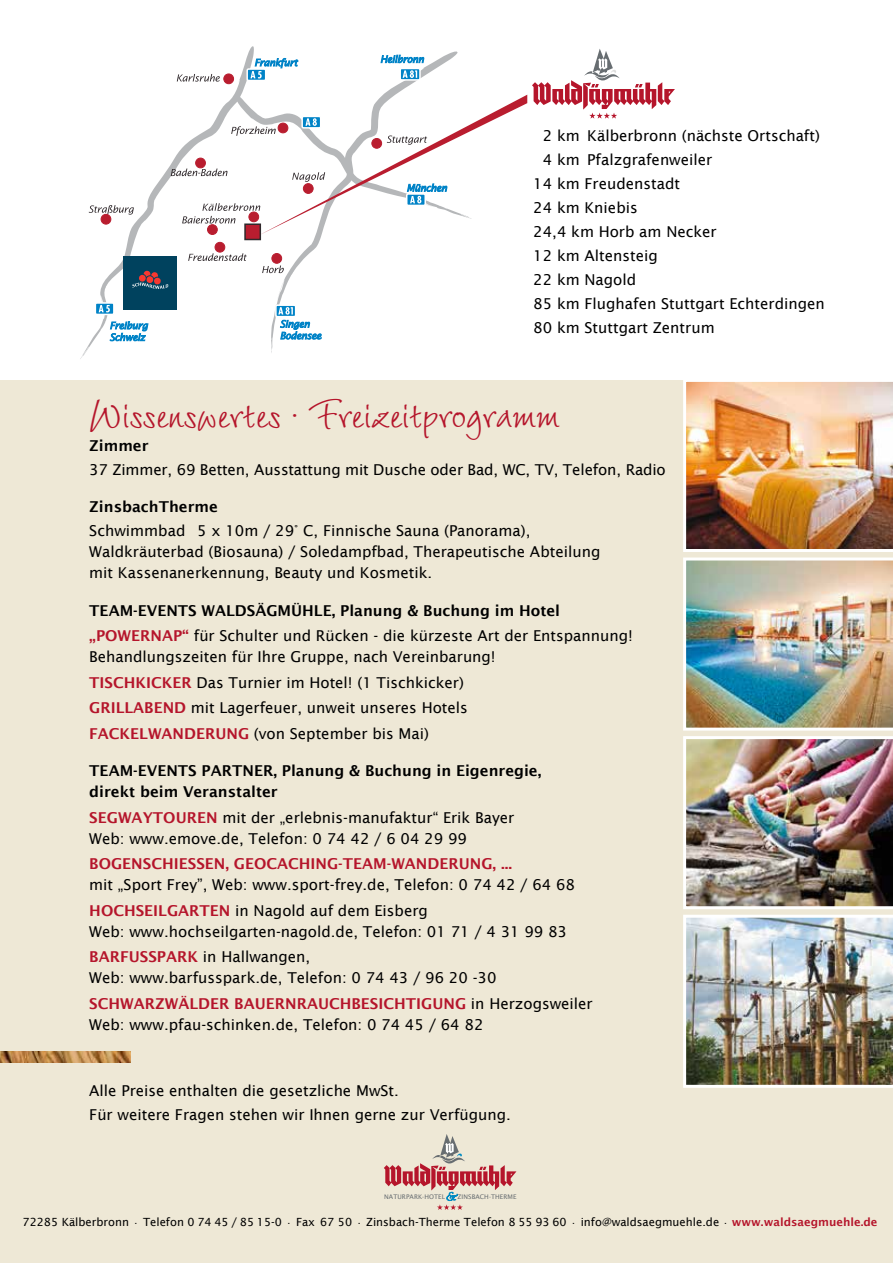
<style>
.page{position:relative;width:893px;height:1263px;background:#fff}
.page>*{position:absolute;margin:0;border:0;box-sizing:border-box;transform-origin:0 0}
.t1{font:36px "Wiesbaden Swing Com";color:#b5152b}
.t2{font:15px/25.5px "Lucida Sans";color:#000}
.t3{font:600 15px/21px "Lucida Sans";color:#000}
.t4{font:600 15px "Lucida Sans";color:#b5152b}
.t5{font:11.25px "Lucida Sans";color:#000}
.t6{font:6.3px "Lucida Sans";letter-spacing:.01em;color:#676d71}
.s1{font-weight:600}
.s2{font-weight:600;color:#b5152b}
</style>
<div class="page">
<div style="left:0;top:380px;width:893px;height:883px;background:#eee8d6"></div>
<svg style="left:384px;top:1134px;width:132px;height:76px"></svg>
<svg style="left:80px;top:46px;width:242px;height:313px"></svg>
<svg style="left:89px;top:205px;width:45px;height:10px"></svg>
<svg style="left:110px;top:321px;width:39px;height:33px"></svg>
<div style="left:245px;top:224px;width:15px;height:15px;background:#b91d2f"></div>
<div style="left:244px;top:223px;width:17px;height:17px;border:2px solid #30292c"></div>
<div style="left:272px;top:253px;width:10px;height:10px;background:#b91d2f;border-radius:50%"></div>
<div style="left:272px;top:253px;width:10px;height:10px;border:1px solid #b91d2f;border-radius:50%"></div>
<div style="left:95px;top:303px;width:19px;height:11px;background:#0083c7"></div>
<div style="left:95px;top:302px;width:20px;height:13px;border:2px solid #fff"></div>
<svg style="left:99px;top:305px;width:11px;height:7px"></svg>
<div style="left:275px;top:304px;width:21px;height:13px;border:2px solid #fff"></div>
<svg style="left:278px;top:307px;width:44px;height:33px"></svg>
<div style="left:101px;top:214px;width:10px;height:10px;background:#b91d2f;border-radius:50%"></div>
<div style="left:101px;top:214px;width:10px;height:10px;border:1px solid #b91d2f;border-radius:50%"></div>
<div style="left:215px;top:242px;width:10px;height:10px;background:#b91d2f;border-radius:50%"></div>
<div style="left:215px;top:242px;width:10px;height:10px;border:1px solid #b91d2f;border-radius:50%"></div>
<svg style="left:188px;top:253px;width:59px;height:8px"></svg>
<svg style="left:262px;top:265px;width:22px;height:8px"></svg>
<div style="left:123px;top:256px;width:53px;height:54px;background:#00425e"></div>
<svg style="left:132px;top:271px;width:37px;height:18px"></svg>
<svg style="left:171px;top:49px;width:504px;height:186px"></svg>
<img style="left:683px;top:380px;width:210px;height:529px">
<img style="left:683px;top:915px;width:210px;height:173px">
<img style="left:0;top:1051px;width:131px;height:11px">
<p class="t2" style="left:543px;top:122px;width:279px">2 km Kälberbronn (nächste Ortschaft)</p>
<p class="t2" style="left:543px;top:146px;width:171px">4 km Pfalzgrafenweiler</p>
<p class="t2" style="left:533px;top:170px;width:148px">14 km Freudenstadt</p>
<p class="t2" style="left:533px;top:194px;width:106px">24 km Kniebis</p>
<p class="t2" style="left:533px;top:218px;width:185px">24,4 km Horb am Necker</p>
<p class="t2" style="left:533px;top:242px;width:126px">12 km Altensteig</p>
<p class="t2" style="left:533px;top:266px;width:104px">22 km Nagold</p>
<p class="t2" style="left:533px;top:290px;width:293px">85 km Flughafen Stuttgart Echterdingen</p>
<p class="t2" style="left:533px;top:314px;width:183px">80 km Stuttgart Zentrum</p>
<h1 class="t1" style="left:89px;top:393px;width:472px">Wissenswertes · Freizeitprogramm</h1>
<p class="t3" style="left:89px;top:435px;width:61px">ZIMMER</p>
<p class="t2" style="left:89px;top:456px;width:578px">37 Zimmer, 69 Betten, Ausstattung mit Dusche oder Bad, WC, TV, Telefon, Radio</p>
<p class="t3" style="left:89px;top:496px;width:130px">ZINSBACHTHERME</p>
<p class="t2" style="left:89px;top:520px;width:513px;line-height:21px">Schwimmbad 5 x 10m / 29° C, Finnische Sauna (Panorama),<br>Waldkräuterbad (Biosauna) / Soledampfbad, Therapeutische Abteilung mit Kassenanerkennung, Beauty und Kosmetik.</p>
<p class="t2" style="left:89px;top:597px;width:545px"><span class="s1">TEAM-EVENTS WALDSÄGMÜHLE, PLANUNG &amp; BUCHUNG IM HOTEL </span><span class="s2">„POWERNAP“</span> für Schulter und Rücken - die kürzeste Art der Entspannung!</p>
<p class="t2" style="left:89px;top:644px;width:408px">Behandlungszeiten für Ihre Gruppe, nach Vereinbarung!<br><span class="s2">TISCHKICKER</span> Das Turnier im Hotel! (1 Tischkicker)<br><span class="s2">GRILLABEND</span> mit Lagerfeuer, unweit unseres Hotels <span class="s2">FACKELWANDERUNG</span> (von September bis Mai)</p>
<p class="t3" style="left:89px;top:760px;width:454px">TEAM-EVENTS PARTNER, PLANUNG &amp; BUCHUNG IN EIGENREGIE,<br>DIREKT BEIM VERANSTALTER</p>
<p class="t2" style="left:89px;top:807px;width:427px;line-height:21px"><span class="s2">SEGWAYTOUREN</span> mit der „erlebnis-manufaktur“ Erik Bayer<br>Web: www.emove.de, Telefon: 0 74 42 / 6 04 29 99</p>
<p class="t4" style="left:89px;top:855px;width:424px">BOGENSCHIESSEN, GEOCACHING-TEAM-WANDERUNG, ...</p>
<p class="t2" style="left:89px;top:872px;width:487px">mit „Sport Frey”, Web: www.sport-frey.de, Telefon: 0 74 42 / 64 68<br><span class="s2">HOCHSEILGARTEN</span> in Nagold auf dem Eisberg</p>
<p class="t2" style="left:89px;top:918px;width:479px">Web: www.hochseilgarten-nagold.de, Telefon: 01 71 / 4 31 99 83<br><span class="s2">BARFUSSPARK</span> in Hallwangen,</p>
<p class="t2" style="left:89px;top:965px;width:505px">Web: www.barfusspark.de, Telefon: 0 74 43 / 96 20 -30<br><span class="s2">SCHWARZWÄLDER BAUERNRAUCHBESICHTIGUNG</span> in Herzogsweiler</p>
<p class="t2" style="left:89px;top:1011px;width:396px">Web: www.pfau-schinken.de, Telefon: 0 74 45 / 64 82</p>
<p class="t2" style="left:89px;top:1078px;width:423px;line-height:24px">Alle Preise enthalten die gesetzliche MwSt.<br>Für weitere Fragen stehen wir Ihnen gerne zur Verfügung.</p>
<p class="t6" style="left:384px;top:1193px;width:62px">NATURPARK-HOTEL</p>
<p class="t6" style="left:458px;top:1193px;width:60px">ZINSBACH-THERME</p>
<p class="t5" style="left:23px;top:1216px;width:856px">72285 Kälberbronn ˙ Telefon 0 74 45 / 85 15-0 ˙ Fax 67 50 ˙ Zinsbach-Therme Telefon 8 55 93 60 ˙ info@waldsaegmuehle.de ˙ <span class="s2">WWW.WALDSAEGMUEHLE.DE</span></p>
</div>
